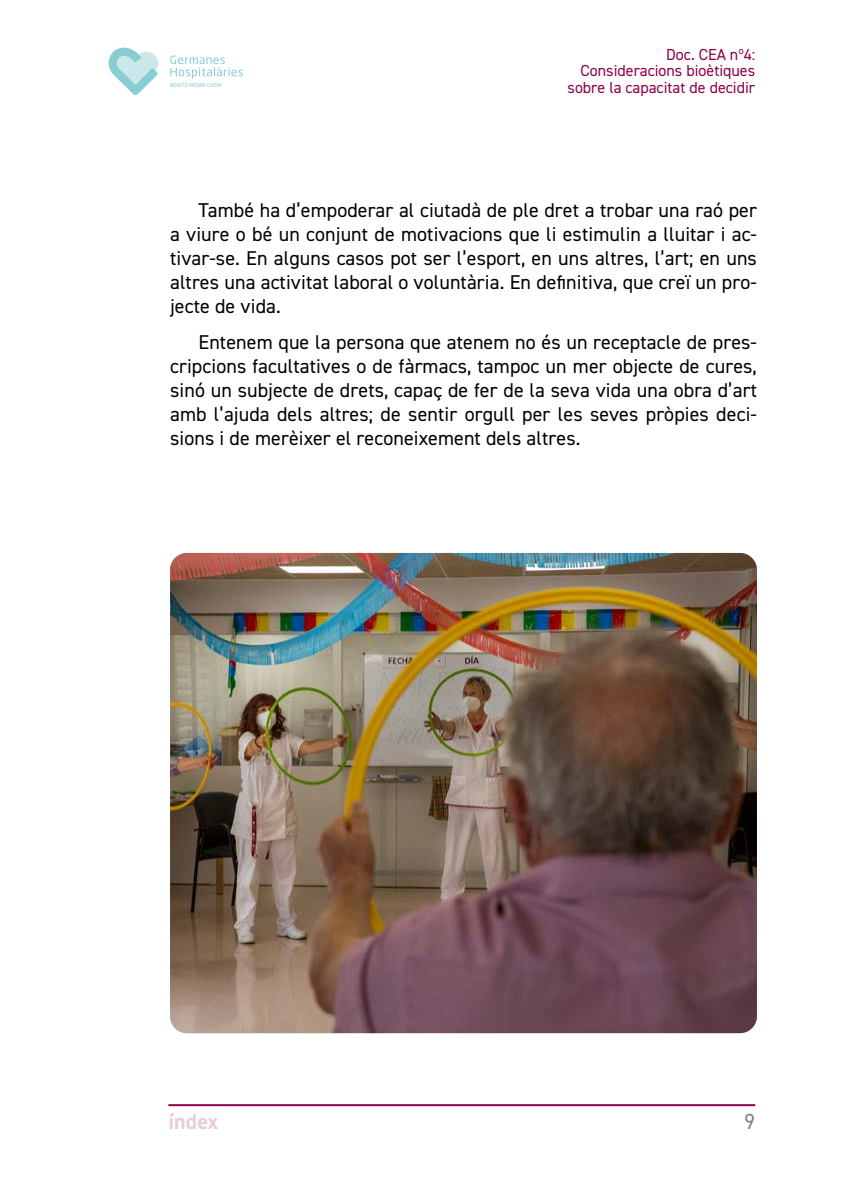
<style>
.page{position:relative;width:842px;height:1191px;background:#fff}
.page>*{position:absolute;margin:0;border:0;box-sizing:border-box;transform-origin:0 0}
.t1{font:700 22px "DIN2014";letter-spacing:.005em;color:#e8cddb}
.t2{font:22px "DIN2014";color:#878787}
.t3{font:20px/24px "DIN2014";letter-spacing:.005em;color:#000;text-align:justify}
.t4{font:16px/16.8px "DIN2014";color:#8d004c;text-align:right}
.t5{font:5.6px "DIN2014";color:#88cdd3}
</style>
<div class="page">
<hr style="left:168px;top:1104px;width:587px;height:2px;background:#8d004c">
<svg style="left:109px;top:47px;width:49px;height:48px"></svg>
<svg style="left:170px;top:56px;width:73px;height:23px"></svg>
<img style="left:170px;top:553px;width:587px;height:480px">
<p class="t5" style="left:170px;top:81px;width:53px">BENITO MENNI CASM</p>
<p class="t4" style="left:567px;top:45px;width:189px">Doc. CEA nº4:<br>Consideracions bioètiques sobre la capacitat de decidir</p>
<p class="t3" style="left:170px;top:197px;width:588px;text-indent:28px">També ha d’empoderar al ciutadà de ple dret a trobar una raó per a viure o bé un conjunt de motivacions que li estimulin a lluitar i ac&shy;tivar-se. En alguns casos pot ser l’esport, en uns altres, l’art; en uns altres una activitat laboral o voluntària. En definitiva, que creï un pro&shy;jecte de vida.</p>
<p class="t3" style="left:170px;top:329px;width:588px;text-indent:28px">Entenem que la persona que atenem no és un receptacle de pres&shy;cripcions facultatives o de fàrmacs, tampoc un mer objecte de cures, sinó un subjecte de drets, capaç de fer de la seva vida una obra d’art amb l’ajuda dels altres; de sentir orgull per les seves pròpies deci&shy;sions i de merèixer el reconeixement dels altres.</p>
<p class="t1" style="left:168px;top:1107px;width:52px">índex</p>
<p class="t2" style="left:744px;top:1107px;width:12px">9</p>
</div>
